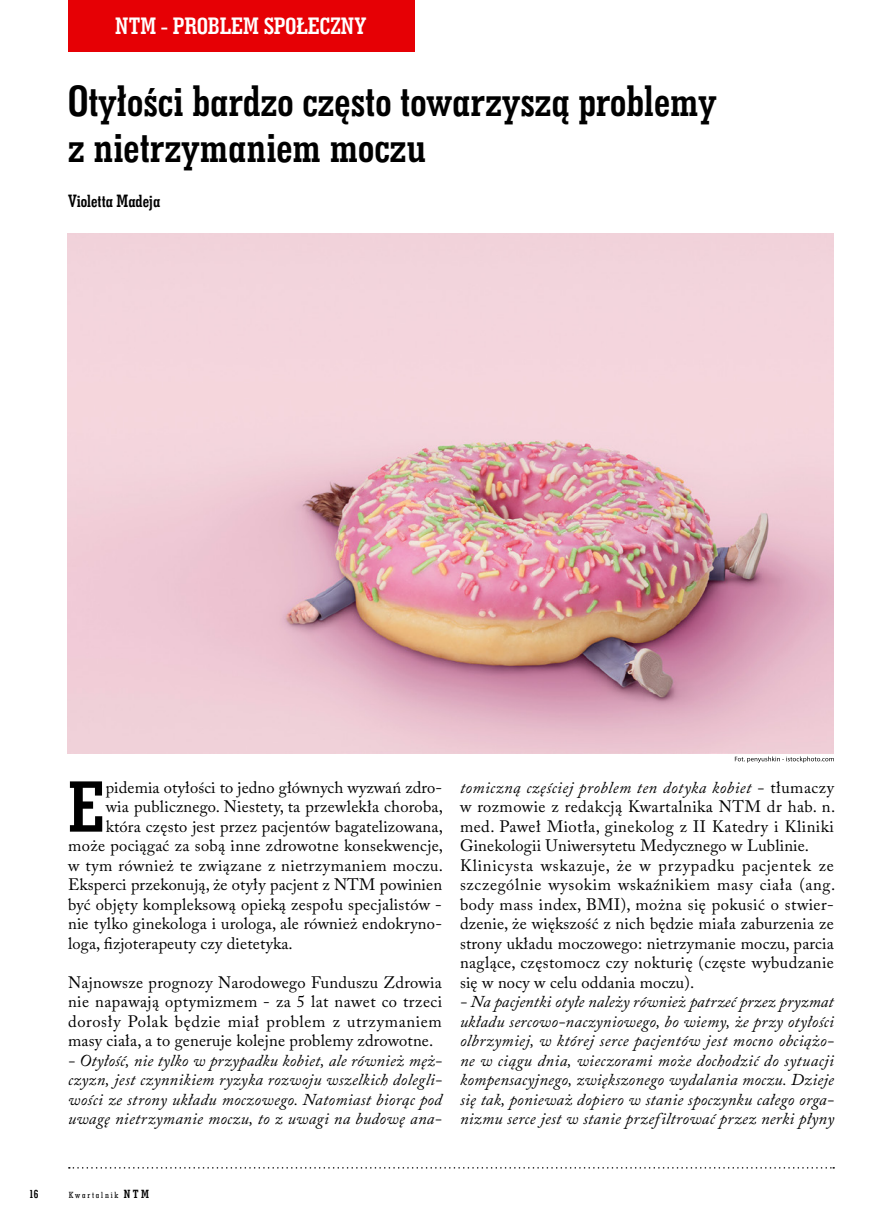
<style>
.page{position:relative;width:885px;height:1225px;background:#fff}
.page>*{position:absolute;margin:0;border:0;box-sizing:border-box;transform-origin:0 0}
.t1{font:73.8px "Geo Slab 703 Bd Cn EU Normal";color:#000}
.t2{font:45px/46.5px "Geo Slab 703 Bd Cn EU Normal";color:#000}
.t3{font:24px "Geo Slab 703 Bd Cn EU Normal";color:#fff}
.t4{font:18px "Geo Slab 703 Bd Cn EU Normal";color:#000}
.t5{font:16.5px/19.5px "Adobe Caslon Pro";letter-spacing:.015em;color:#000;text-align:justify}
.t6{font:italic 16.5px/19.5px "Adobe Caslon Pro";letter-spacing:.02em;color:#000;text-align:justify}
.t7{font:12px "Geo Slab 703 Bd Cn EU Normal";color:#000}
.t8{font:9px "Geo Slab 703 Md Cn EU Normal";letter-spacing:.2em;color:#000}
.s1{font-style:italic}
.s2{font-family:"Geo Slab 703 Bd Cn EU Normal";font-size:12px}
</style>
<div class="page">
<div style="left:68px;top:0;width:347px;height:51px;background:#e60005"></div>
<svg style="left:69px;top:1167px;width:765px;height:1px"></svg>
<img style="left:67px;top:234px;width:766px;height:519px">
<svg style="left:734px;top:756px;width:99px;height:7px"></svg>
<h3 class="t3" style="left:115px;top:11px;width:252px">NTM - PROBLEM SPOŁECZNY</h3>
<h2 class="t2" style="left:68px;top:76px;width:650px">Otyłości bardzo często towarzyszą problemy z nietrzymaniem moczu</h2>
<p class="t4" style="left:68px;top:190px;width:94px">Violetta Madeja</p>
<h1 class="t1" style="left:68px;top:760px;width:38px">E</h1>
<p class="t5" style="left:106px;top:777px;width:338px">pidemia otyłości to jedno głównych wyzwań zdro-</p>
<p class="t5" style="left:106px;top:796px;width:339px">wia publicznego. Niestety, ta przewlekła choroba,</p>
<p class="t5" style="left:106px;top:816px;width:339px">która często jest przez pacjentów bagatelizowana,</p>
<p class="t5" style="left:68px;top:835px;width:376px">może pociągać za sobą inne zdrowotne konsekwencje,</p>
<p class="t5" style="left:68px;top:855px;width:376px">w tym również te związane z nietrzymaniem moczu.</p>
<p class="t5" style="left:68px;top:874px;width:375px">Eksperci przekonują, że otyły pacjent z NTM powinien</p>
<p class="t5" style="left:68px;top:894px;width:375px">być objęty kompleksową opieką zespołu specjalistów -</p>
<p class="t5" style="left:68px;top:913px;width:375px">nie tylko ginekologa i urologa, ale również endokryno-</p>
<p class="t5" style="left:68px;top:933px;width:226px">loga, fizjoterapeuty czy dietetyka.</p>
<p class="t5" style="left:68px;top:972px;width:375px">Najnowsze prognozy Narodowego Funduszu Zdrowia nie napawają optymizmem - za 5 lat nawet co trzeci dorosły Polak będzie miał problem z utrzymaniem masy ciała, a to generuje kolejne problemy zdrowotne.</p>
<p class="t6" style="left:68px;top:1050px;width:375px">- Otyłość, nie tylko w przypadku kobiet, ale również męż&shy;czyzn, jest czynnikiem ryzyka rozwoju wszelkich dolegli&shy;wości ze strony układu moczowego. Natomiast biorąc pod uwagę nietrzymanie moczu, to z uwagi na budowę ana-</p>
<p class="t5" style="left:460px;top:777px;width:376px;text-align:left"><span class="s1">tomiczną częściej problem ten dotyka kobiet -</span> tłumaczy w rozmowie z redakcją Kwartalnika NTM dr hab. n. med. Paweł Miotła, ginekolog z II Katedry i Kliniki Ginekologii Uniwersytetu Medycznego w Lublinie.<br>Klinicysta wskazuje, że w przypadku pacjentek ze szczególnie wysokim wskaźnikiem masy ciała (ang. body mass index, BMI), można się pokusić o stwier&shy;dzenie, że większość z nich będzie miała zaburzenia ze strony układu moczowego: nietrzymanie moczu, parcia naglące, częstomocz czy nokturię (częste wybudzanie się w nocy w celu oddania moczu).</p>
<p class="t6" style="left:460px;top:992px;width:375px">- Na pacjentki otyłe należy również patrzeć przez pryzmat układu sercowo-naczyniowego, bo wiemy, że przy otyłości olbrzymiej, w której serce pacjentów jest mocno obciążo&shy;ne w ciągu dnia, wieczorami może dochodzić do sytuacji kompensacyjnego, zwiększonego wydalania moczu. Dzieje się tak, ponieważ dopiero w stanie spoczynku całego orga&shy;nizmu serce jest w stanie przefiltrować przez nerki płyny</p>
<p class="t7" style="left:29px;top:1186px;width:11px">16</p>
<p class="t8" style="left:69px;top:1189px;width:82px">Kwartalnik <span class="s2">NTM</span></p>
</div>
